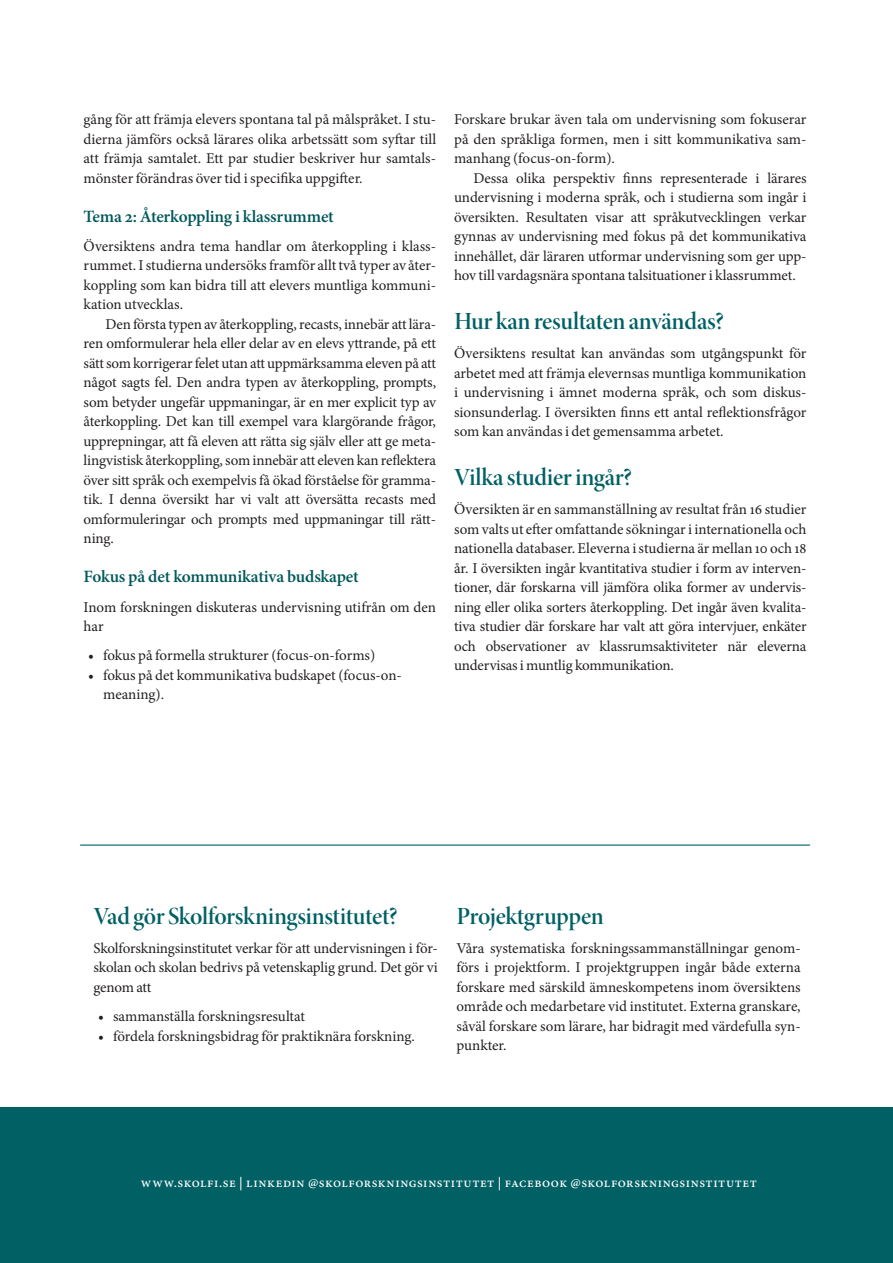
<style>
.page{position:relative;width:893px;height:1263px;background:#fff}
.page>*{position:absolute;margin:0;border:0;box-sizing:border-box;transform-origin:0 0}
.t1{font:24.75px "Minion Pro Semibold Disp";letter-spacing:-.015em;color:#006064}
.t2{font:600 17.25px "Minion Pro";letter-spacing:-.01em;color:#00585b}
.t3{font:15px/19.5px "Minion Pro";letter-spacing:-.005em;color:#231f20;text-align:justify}
.t4{font:13.5px "Minion Pro Medium Capt";letter-spacing:.035em;color:#fff}
</style>
<div class="page">
<div style="left:0;top:1107px;width:893px;height:156px;background:#006064"></div>
<hr style="left:80px;top:844px;width:730px;height:2px;background:#006064">
<p class="t3" style="left:84px;top:110px;width:354px">gång för att främja elevers spontana tal på målspråket. I stu&shy;dierna jämförs också lärares olika arbetssätt som syftar till att främja samtalet. Ett par studier beskriver hur samtals&shy;mönster förändras över tid i specifika uppgifter.</p>
<p class="t2" style="left:84px;top:204px;width:252px">Tema 2: Återkoppling i klassrummet</p>
<p class="t3" style="left:84px;top:236px;width:354px">Översiktens andra tema handlar om återkoppling i klass&shy;rummet. I studierna undersöks framför allt två typer av åter&shy;koppling som kan bidra till att elevers muntliga kommuni&shy;kation utvecklas.</p>
<p class="t3" style="left:84px;top:314px;width:354px;text-indent:22px">Den första typen av återkoppling, recasts, innebär att lära&shy;ren omformulerar hela eller delar av en elevs yttrande, på ett sätt som korrigerar felet utan att uppmärksamma eleven på att något sagts fel. Den andra typen av återkopp ling, prompts, som betyder ungefär uppmaningar, är en mer explicit typ av återkoppling. Det kan till exempel vara klargörande frågor, upprepningar, att få eleven att rätta sig själv eller att ge meta&shy;lingvistisk återkoppling, som innebär att eleven kan reflektera över sitt språk och exempelvis få ökad förståelse för gramma&shy;tik. I denna översikt har vi valt att översätta recasts med omformuleringar och prompts med uppmaningar till rätt&shy;ning.</p>
<p class="t2" style="left:84px;top:565px;width:277px">Fokus på det kommunikativa budskapet</p>
<p class="t3" style="left:84px;top:597px;width:354px">Inom forskningen diskuteras undervisning utifrån om den har</p>
<p class="t3" style="left:88px;top:646px;width:288px">• fokus på formella strukturer (focus-on-forms)</p>
<p class="t3" style="left:103px;top:665px;width:300px;text-indent:-15px">• fokus på det kommunikativa budskapet (focus-on&shy;meaning).</p>
<p class="t3" style="left:454px;top:110px;width:354px">Forskare brukar även tala om undervisning som fokuserar på den språkliga formen, men i sitt kommunikativa sam&shy;manhang (focus-on-form).</p>
<p class="t3" style="left:454px;top:168px;width:354px;text-indent:19px">Dessa olika perspektiv finns representerade i lärares undervisning i moderna språk, och i studierna som ingår i översikten. Resultaten visar att språkutvecklingen verkar gynnas av undervisning med fokus på det kommunikativa innehållet, där läraren utformar undervisning som ger upp&shy;hov till vardagsnära spontana talsituationer i klassrummet.</p>
<h1 class="t1" style="left:454px;top:305px;width:271px">Hur kan resultaten användas?</h1>
<p class="t3" style="left:454px;top:344px;width:354px">Översiktens resultat kan användas som utgångspunkt för arbetet med att främja elevernsas muntliga kommunikation i undervisning i ämnet moderna språk, och som diskus&shy;sionsunderlag. I översikten finns ett antal reflektionsfrågor som kan användas i det gemensamma arbetet.</p>
<h1 class="t1" style="left:454px;top:461px;width:179px">Vilka studier ingår?</h1>
<p class="t3" style="left:454px;top:500px;width:354px">Översikten är en sammanställning av resultat från 16 studier som valts ut efter omfattande sökningar i internationella och nationella databaser. Eleverna i studierna är mellan 10 och 18 år. I översikten ingår kvantitativa studier i form av interven&shy;tioner, där forskarna vill jämföra olika former av undervis&shy;ning eller olika sorters återkoppling. Det ingår även kvalita&shy;tiva studier där forskare har valt att göra intervjuer, enkäter och observationer av klassrumsaktiviteter när eleverna undervisas i muntlig kommunikation.</p>
<h1 class="t1" style="left:94px;top:900px;width:306px">Vad gör Skolforskningsinstitutet?</h1>
<p class="t3" style="left:94px;top:938px;width:346px">Skolforskningsinstitutet verkar för att undervisningen i för&shy;skolan och skolan bedrivs på vetenskaplig grund. Det gör vi genom att</p>
<p class="t3" style="left:98px;top:1007px;width:208px">• sammanställa forskningsresultat</p>
<p class="t3" style="left:98px;top:1026px;width:318px">• fördela forskningsbidrag för praktiknära forskning.</p>
<h1 class="t1" style="left:456px;top:900px;width:149px">Projektgruppen</h1>
<p class="t3" style="left:456px;top:938px;width:346px">Våra systematiska forskningssammanställningar genom&shy;förs i projektform. I projektgruppen ingår både externa forskare med särskild ämneskompetens inom översiktens område och medarbetare vid institutet. Externa granskare, såväl forskare som lärare, har bidragit med värdefulla syn&shy;punkter.</p>
<p class="t4" style="left:141px;top:1173px;width:617px">www.skolfi.se | LinkedIn @skolforskningsinstitutet | facebook @skolforskningsinstitutet</p>
</div>
